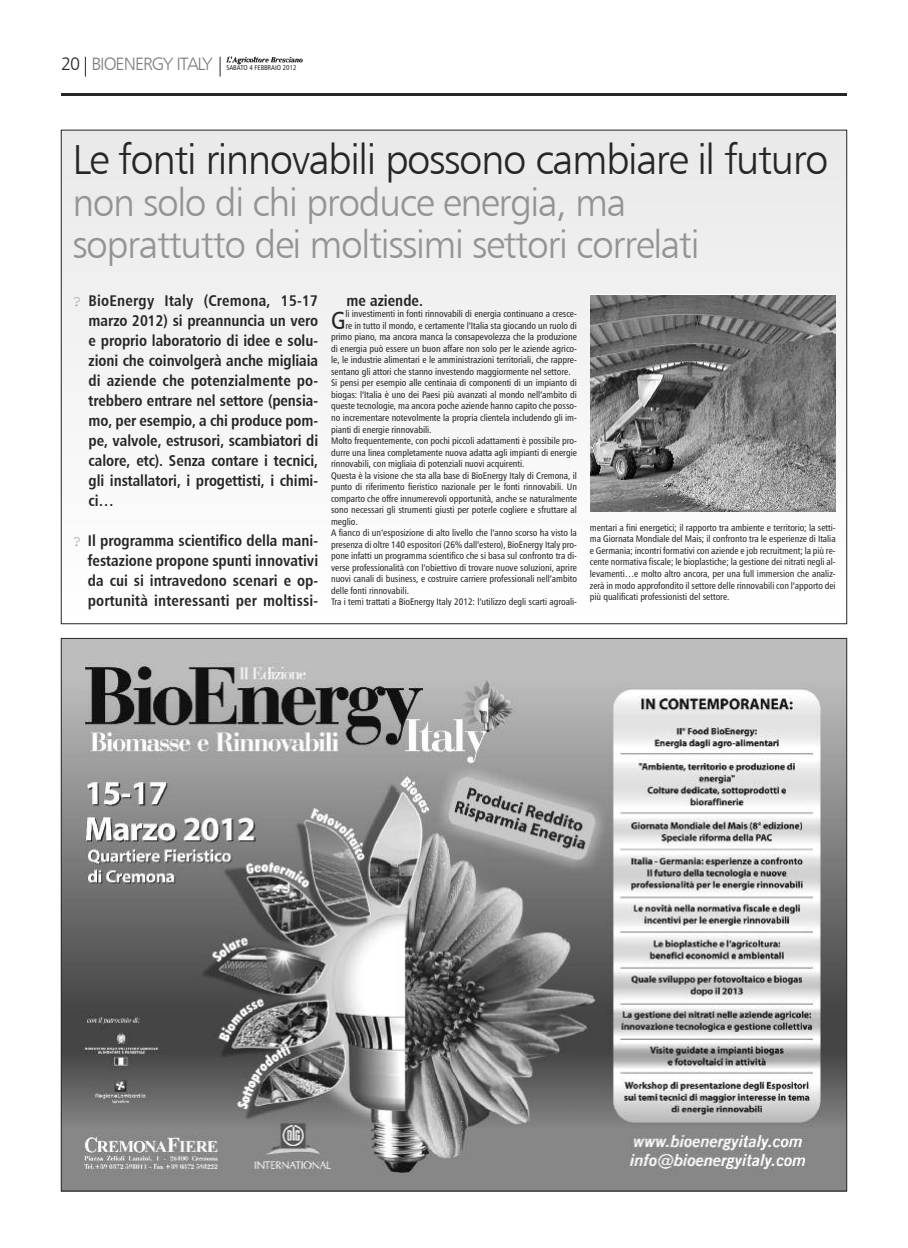
<style>
.page{position:relative;width:908px;height:1248px;background:#fff}
.page>*{position:absolute;margin:0;border:0;box-sizing:border-box;transform-origin:0 0}
.t1{font:42px "Humanist 777 BT Light B";letter-spacing:-.035em;color:#272627}
.t2{font:39px/42px "Humanist 777 BT Light B";letter-spacing:-.035em;color:#939393}
.t3{font:24.6px "Humanist 777 BT Roman Condensed B";color:#272627}
.t4{font:18px "Humanist 777 BT Light B";letter-spacing:-.055em;color:#7d7d7d}
.t5{font:15.5px/20px "Humanist 777 BT Bold Condensed B";color:#272627;text-align:justify}
.t6{font:9.5px/11.5px "Humanist 777 BT Roman Condensed B";letter-spacing:-.005em;color:#272627;text-align:justify}
.t7{font:7px "Humanist 777 BT Roman Condensed B";color:#272627}
.s1{color:#272627}
.s2{font-family:"Courier";color:#a9a8a9}
</style>
<div class="page">
<hr style="left:61px;top:93px;width:785px;height:3px;background:#272627">
<svg style="left:85px;top:57px;width:1px;height:20px"></svg>
<img style="left:226px;top:56px;width:77px;height:9px">
<svg style="left:220px;top:57px;width:1px;height:20px"></svg>
<img style="left:63px;top:640px;width:781px;height:549px">
<div style="left:61px;top:130px;width:785px;height:493px;background:#f3f3f3"></div>
<img style="left:590px;top:295px;width:244px;height:216px">
<h3 class="t4" style="left:61px;top:53px;width:153px"><span class="s1">20</span> bioEnErgy italy</h3>
<p class="t7" style="left:226px;top:63px;width:72px">SABATO 4 FEBBRAIO 2012</p>
<h1 class="t1" style="left:72px;top:134px;width:757px">le fonti rinnovabili possono cambiare il futuro</h1>
<h2 class="t2" style="left:72px;top:181px;width:628px">non solo di chi produce energia, ma soprattutto dei moltissimi settori correlati</h2>
<p class="t5" style="left:89px;top:290px;width:231px;text-indent:-16px"><span class="s2">?</span> BioEnergy italy (cremona, 15-17 marzo 2012) si preannuncia un vero e proprio laboratorio di idee e solu&shy;zioni che coinvolgerà anche migliaia di aziende che potenzialmente po&shy;trebbero entrare nel settore (pensia&shy;mo, per esempio, a chi produce pom&shy;pe, valvole, estrusori, scambiatori di calore, etc). Senza contare i tecnici, gli installatori, i progettisti, i chimi&shy;ci…</p>
<h3 class="t5" style="left:88px;top:530px;width:232px;text-indent:-15px"><span class="s2">?</span> il programma scientifico della mani&shy;festazione propone spunti innovativi da cui si intravedono scenari e op&shy;portunità interessanti per moltissi-</h3>
<h3 class="t5" style="left:346px;top:290px;width:78px">me aziende.</h3>
<h3 class="t3" style="left:331px;top:305px;width:16px">G</h3>
<p class="t6" style="left:345px;top:308px;width:233px">li investimenti in fonti rinnovabili di energia continuano a cresce-</p>
<p class="t6" style="left:345px;top:320px;width:233px">re in tutto il mondo, e certamente l’Italia sta giocando un ruolo di</p>
<p class="t6" style="left:331px;top:331px;width:247px">primo piano, ma ancora manca la consapevolezza che la produzione</p>
<p class="t6" style="left:331px;top:343px;width:247px">di energia può essere un buon affare non solo per le aziende agrico-</p>
<p class="t6" style="left:331px;top:354px;width:247px">le, le industrie alimentari e le amministrazioni territoriali, che rappre-</p>
<p class="t6" style="left:331px;top:366px;width:241px">sentano gli attori che stanno investendo maggiormente nel settore.</p>
<p class="t6" style="left:331px;top:377px;width:247px">Si pensi per esempio alle centinaia di componenti di un impianto di</p>
<p class="t6" style="left:331px;top:389px;width:247px">biogas: l’Italia è uno dei Paesi più avanzati al mondo nell’ambito di</p>
<p class="t6" style="left:331px;top:400px;width:247px">queste tecnologie, ma ancora poche aziende hanno capito che posso-</p>
<p class="t6" style="left:331px;top:412px;width:247px">no incrementare notevolmente la propria clientela includendo gli im-</p>
<p class="t6" style="left:331px;top:423px;width:102px">pianti di energie rinnovabili.</p>
<p class="t6" style="left:331px;top:435px;width:247px">Molto frequentemente, con pochi piccoli adattamenti è possibile pro-</p>
<p class="t6" style="left:331px;top:446px;width:247px">durre una linea completamente nuova adatta agli impianti di energie</p>
<p class="t6" style="left:331px;top:458px;width:195px">rinnovabili, con migliaia di potenziali nuovi acquirenti.</p>
<p class="t6" style="left:331px;top:469px;width:247px">Questa è la visione che sta alla base di BioEnergy Italy di Cremona, il</p>
<p class="t6" style="left:331px;top:481px;width:247px">punto di riferimento fieristico nazionale per le fonti rinnovabili. Un</p>
<p class="t6" style="left:331px;top:492px;width:247px">comparto che offre innumerevoli opportunità, anche se naturalmente</p>
<p class="t6" style="left:331px;top:504px;width:247px">sono necessari gli strumenti giusti per poterle cogliere e sfruttare al</p>
<p class="t6" style="left:331px;top:515px;width:28px">meglio.</p>
<p class="t6" style="left:331px;top:527px;width:247px">A fianco di un’esposizione di alto livello che l’anno scorso ha visto la</p>
<p class="t6" style="left:331px;top:538px;width:247px">presenza di oltre 140 espositori (26% dall’estero), BioEnergy Italy pro-</p>
<p class="t6" style="left:331px;top:550px;width:247px">pone infatti un programma scientifico che si basa sul confronto tra di-</p>
<p class="t6" style="left:331px;top:561px;width:247px">verse professionalità con l’obiettivo di trovare nuove soluzioni, aprire</p>
<p class="t6" style="left:331px;top:573px;width:247px">nuovi canali di business, e costruire carriere professionali nell’ambito</p>
<p class="t6" style="left:331px;top:584px;width:79px">delle fonti rinnovabili.</p>
<p class="t6" style="left:331px;top:596px;width:247px">Tra i temi trattati a BioEnergy Italy 2012: l’utilizzo degli scarti agroali-</p>
<p class="t6" style="left:589px;top:521px;width:247px">mentari a fini energetici; il rapporto tra ambiente e territorio; la setti&shy;ma Giornata Mondiale del Mais; il confronto tra le esperienze di Italia e Germania; incontri formativi con aziende e job recruitment; la più re&shy;cente normativa fiscale; le bioplastiche; la gestione dei nitrati negli al&shy;levamenti…e molto altro ancora, per una full immersion che analiz&shy;zerà in modo approfondito il settore delle rinnovabili con l’apporto dei più qualificati professionisti del settore.</p>
</div>
